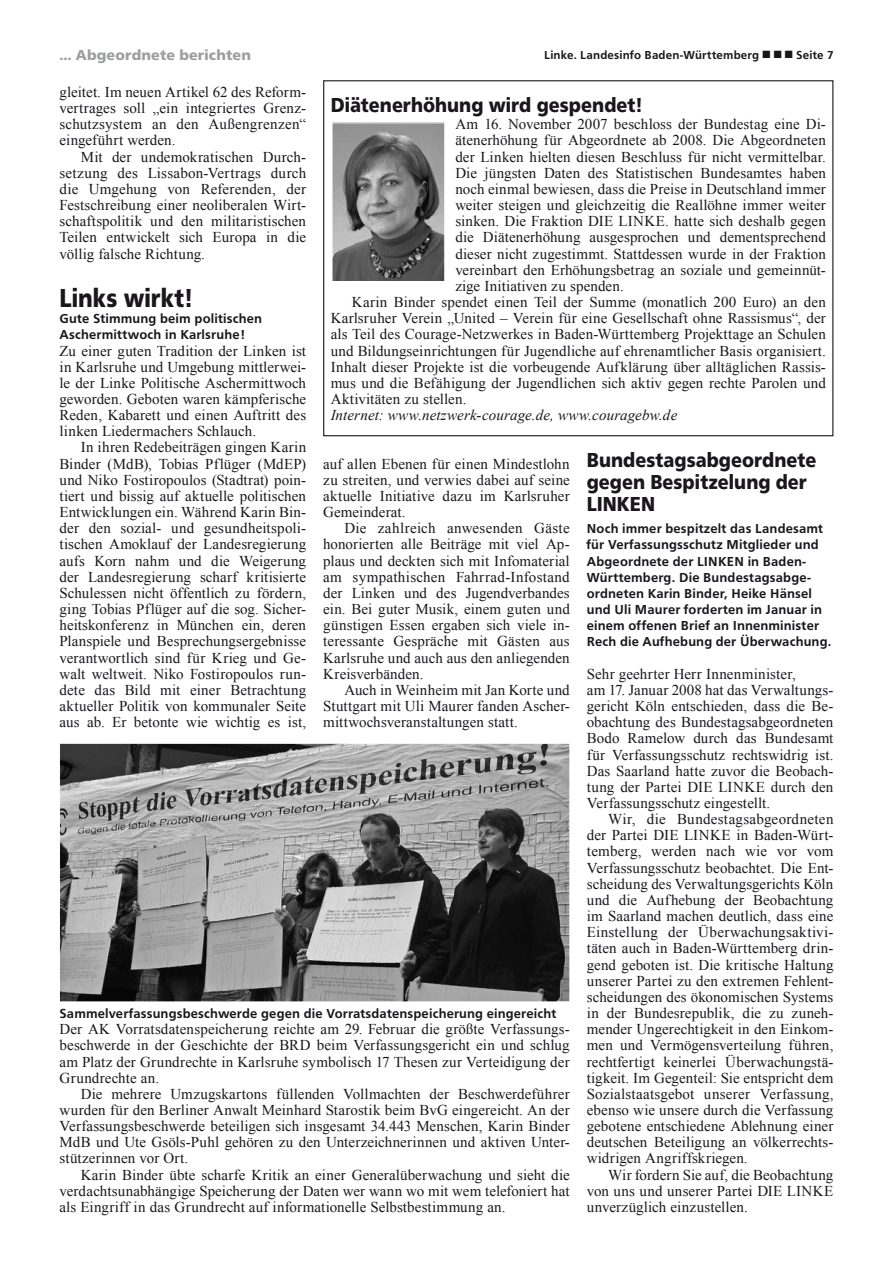
<style>
.page{position:relative;width:893px;height:1263px;background:#fff}
.page>*{position:absolute;margin:0;border:0;box-sizing:border-box;transform-origin:0 0}
.t1{font:800 27px "Front Page";letter-spacing:.005em;color:#1a171c;scale:.85 1}
.t2{font:800 21px/22px "Front Page";color:#1a171c;scale:.9 1}
.t3{font:15px/16.2px "Times New Roman";letter-spacing:.005em;color:#1a171c;text-align:justify}
.t4{font:italic 15px "Times New Roman";letter-spacing:.01em;color:#1a171c}
.t5{font:800 15px "Front Page";letter-spacing:.01em;color:#9d9ea0}
.t6{font:700 13.5px/16.2px "Front Page";letter-spacing:.01em;color:#1a171c}
.t7{font:700 12px "Front Page";letter-spacing:.015em;color:#1a171c}
</style>
<div class="page">
<img style="left:334px;top:125px;width:109px;height:156px">
<div style="left:332px;top:123px;width:113px;height:161px;border:1px solid #fff"></div>
<img style="left:62px;top:745px;width:506px;height:255px">
<div style="left:60px;top:743px;width:510px;height:259px;border:1px solid #fff"></div>
<p class="t5" style="left:60px;top:46px;width:193px">… Abgeordnete berichten</p>
<p class="t7" style="left:544px;top:48px;width:216px">Linke. Landesinfo Baden-Württemberg</p>
<p class="t7" style="left:796px;top:48px;width:29px">Seite</p>
<p class="t3" style="left:60px;top:84px;width:248px">gleitet. Im neuen Artikel 62 des Reform&shy;vertrages soll „ein integriertes Grenz&shy;schutzsystem an den Außengrenzen“ eingeführt werden.</p>
<p class="t3" style="left:60px;top:148px;width:248px;text-indent:21px">Mit der undemokratischen Durch&shy;setzung des Lissabon-Vertrags durch die Umgehung von Referenden, der Festschreibung einer neoliberalen Wirt&shy;schaftspolitik und den militaristischen Teilen entwickelt sich Europa in die völlig falsche Richtung.</p>
<h1 class="t1" style="left:60px;top:282px;width:157px">Links wirkt!</h1>
<p class="t6" style="left:60px;top:311px;width:204px">Gute Stimmung beim politischen<br>Aschermittwoch in Karlsruhe!</p>
<p class="t3" style="left:60px;top:342px;width:248px">Zu einer guten Tradition der Linken ist in Karlsruhe und Umgebung mittlerwei&shy;le der Linke Politische Aschermittwoch geworden. Geboten waren kämpferische Reden, Kabarett und einen Auftritt des linken Liedermachers Schlauch.</p>
<p class="t3" style="left:60px;top:439px;width:248px;text-indent:21px">In ihren Redebeiträgen gingen Karin Binder (MdB), Tobias Pflüger (MdEP) und Niko Fostiropoulos (Stadtrat) poin&shy;tiert und bissig auf aktuelle politischen Entwicklungen ein. Während Karin Bin&shy;der den sozial- und gesundheitspoli&shy;tischen Amoklauf der Landesregierung aufs Korn nahm und die Weigerung der Landesregierung scharf kritisierte Schulessen nicht öffentlich zu fördern, ging Tobias Pflüger auf die sog. Sicher&shy;heitskonferenz in München ein, deren Planspiele und Besprechungsergebnisse verantwortlich sind für Krieg und Ge&shy;walt weltweit. Niko Fostiropoulos run&shy;dete das Bild mit einer Betrachtung aktueller Politik von kommunaler Seite aus ab. Er betonte wie wichtig es ist,</p>
<h2 class="t2" style="left:331px;top:94px;width:347px">Diätenerhöhung wird gespendet!</h2>
<p class="t3" style="left:455px;top:116px;width:372px">Am 16. November 2007 beschloss der Bundestag eine Di-</p>
<p class="t3" style="left:455px;top:132px;width:372px">ätenerhöhung für Abgeordnete ab 2008. Die Abgeordneten</p>
<p class="t3" style="left:455px;top:148px;width:372px">der Linken hielten diesen Beschluss für nicht vermittelbar.</p>
<p class="t3" style="left:455px;top:164px;width:372px">Die jüngsten Daten des Statistischen Bundesamtes haben</p>
<p class="t3" style="left:455px;top:181px;width:372px">noch einmal bewiesen, dass die Preise in Deutschland immer</p>
<p class="t3" style="left:455px;top:197px;width:372px">weiter steigen und gleichzeitig die Reallöhne immer weiter</p>
<p class="t3" style="left:455px;top:213px;width:372px">sinken. Die Fraktion DIE LINKE. hatte sich deshalb gegen</p>
<p class="t3" style="left:455px;top:229px;width:372px">die Diätenerhöhung ausgesprochen und dementsprechend</p>
<p class="t3" style="left:455px;top:245px;width:372px">dieser nicht zugestimmt. Stattdessen wurde in der Fraktion</p>
<p class="t3" style="left:455px;top:261px;width:372px">vereinbart den Erhöhungsbetrag an soziale und gemeinnüt-</p>
<p class="t3" style="left:455px;top:277px;width:170px">zige Initiativen zu spenden.</p>
<p class="t3" style="left:352px;top:294px;width:475px">Karin Binder spendet einen Teil der Summe (monatlich 200 Euro) an den</p>
<p class="t3" style="left:331px;top:310px;width:497px">Karlsruher Verein „United – Verein für eine Gesellschaft ohne Rassismus“, der</p>
<p class="t3" style="left:331px;top:326px;width:497px">als Teil des Courage-Netzwerkes in Baden-Württemberg Projekttage an Schulen</p>
<p class="t3" style="left:331px;top:342px;width:497px">und Bildungseinrichtungen für Jugendliche auf ehrenamtlicher Basis organisiert.</p>
<p class="t3" style="left:331px;top:358px;width:497px">Inhalt dieser Projekte ist die vorbeugende Aufklärung über alltäglichen Rassis-</p>
<p class="t3" style="left:331px;top:374px;width:497px">mus und die Befähigung der Jugendlichen sich aktiv gegen rechte Parolen und</p>
<p class="t3" style="left:331px;top:391px;width:137px">Aktivitäten zu stellen.</p>
<p class="t4" style="left:331px;top:405px;width:348px">Internet: www.netzwerk-courage.de, www.couragebw.de</p>
<h2 class="t2" style="left:587px;top:449px;width:257px">Bundestagsabgeordnete gegen Bespitzelung der<br>LINKEN</h2>
<p class="t6" style="left:587px;top:521px;width:246px">Noch immer bespitzelt das Landesamt für Verfassungsschutz Mitglieder und Abgeordnete der LINKEN in Baden-Württemberg. Die Bundestagsabge&shy;ordneten Karin Binder, Heike Hänsel und Uli Maurer forderten im Januar in einem offenen Brief an Innenminister Rech die Aufhebung der Überwachung.</p>
<p class="t3" style="left:587px;top:665px;width:248px;text-align:left">Sehr geehrter Herr Innenminister,<br>am 17. Januar 2008 hat das Verwaltungs&shy;gericht Köln entschieden, dass die Be&shy;obachtung des Bundestagsabgeordneten Bodo Ramelow durch das Bundesamt für Verfassungsschutz rechtswidrig ist.<br>Das Saarland hatte zuvor die Beobach&shy;tung der Partei DIE LINKE durch den Verfassungsschutz eingestellt.</p>
<p class="t3" style="left:587px;top:811px;width:248px;text-indent:21px">Wir, die Bundestagsabgeordneten der Partei DIE LINKE in Baden-Würt&shy;temberg, werden nach wie vor vom Verfassungsschutz beobachtet. Die Ent&shy;scheidung des Verwaltungsgerichts Köln und die Aufhebung der Beobachtung im Saarland machen deutlich, dass eine Einstellung der Überwachungsaktivi&shy;täten auch in Baden-Württemberg drin&shy;gend geboten ist. Die kritische Haltung unserer Partei zu den extremen Fehlent&shy;scheidungen des ökonomischen Systems in der Bundesrepublik, die zu zuneh&shy;mender Ungerechtigkeit in den Einkom&shy;men und Vermögensverteilung führen, rechtfertigt keinerlei Überwachungstä&shy;tigkeit. Im Gegenteil: Sie entspricht dem Sozialstaatsgebot unserer Verfassung, ebenso wie unsere durch die Verfassung gebotene entschiedene Ablehnung einer deutschen Beteiligung an völkerrechts&shy;widrigen Angriffskriegen.</p>
<p class="t3" style="left:587px;top:1166px;width:248px;text-indent:21px">Wir fordern Sie auf, die Beobachtung von uns und unserer Partei DIE LINKE unverzüglich einzustellen.</p>
<p class="t3" style="left:323px;top:455px;width:248px">auf allen Ebenen für einen Mindestlohn zu streiten, und verwies dabei auf seine aktuelle Initiative dazu im Karlsruher Gemeinderat.</p>
<p class="t3" style="left:323px;top:520px;width:248px;text-indent:21px">Die zahlreich anwesenden Gäste honorierten alle Beiträge mit viel Ap&shy;plaus und deckten sich mit Infomaterial am sympathischen Fahrrad-Infostand der Linken und des Jugendverbandes ein. Bei guter Musik, einem guten und günstigen Essen ergaben sich viele in&shy;teressante Gespräche mit Gästen aus Karlsruhe und auch aus den anliegenden Kreisverbänden.</p>
<p class="t3" style="left:323px;top:681px;width:248px;text-indent:21px">Auch in Weinheim mit Jan Korte und Stuttgart mit Uli Maurer fanden Ascher&shy;mittwochsveranstaltungen statt.</p>
<p class="t6" style="left:60px;top:1005px;width:499px">Sammelverfassungsbeschwerde gegen die Vorratsdatenspeicherung eingereicht</p>
<p class="t3" style="left:60px;top:1021px;width:512px">Der AK Vorratsdatenspeicherung reichte am 29. Februar die größte Verfassungs&shy;beschwerde in der Geschichte der BRD beim Verfassungsgericht ein und schlug am Platz der Grundrechte in Karlsruhe symbolisch 17 Thesen zur Verteidigung der Grundrechte an.</p>
<p class="t3" style="left:60px;top:1085px;width:512px;text-indent:21px">Die mehrere Umzugskartons füllenden Vollmachten der Beschwerdeführer wurden für den Berliner Anwalt Meinhard Starostik beim BvG eingereicht. An der Verfassungsbeschwerde beteiligen sich insgesamt 34.443 Menschen, Karin Binder MdB und Ute Gsöls-Puhl gehören zu den Unterzeichnerinnen und aktiven Unter&shy;stützerinnen vor Ort.</p>
<p class="t3" style="left:60px;top:1166px;width:512px;text-indent:21px">Karin Binder übte scharfe Kritik an einer Generalüberwachung und sieht die verdachtsunabhängige Speicherung der Daten wer wann wo mit wem telefoniert hat als Eingriff in das Grundrecht auf informationelle Selbstbestimmung an.</p>
</div>
